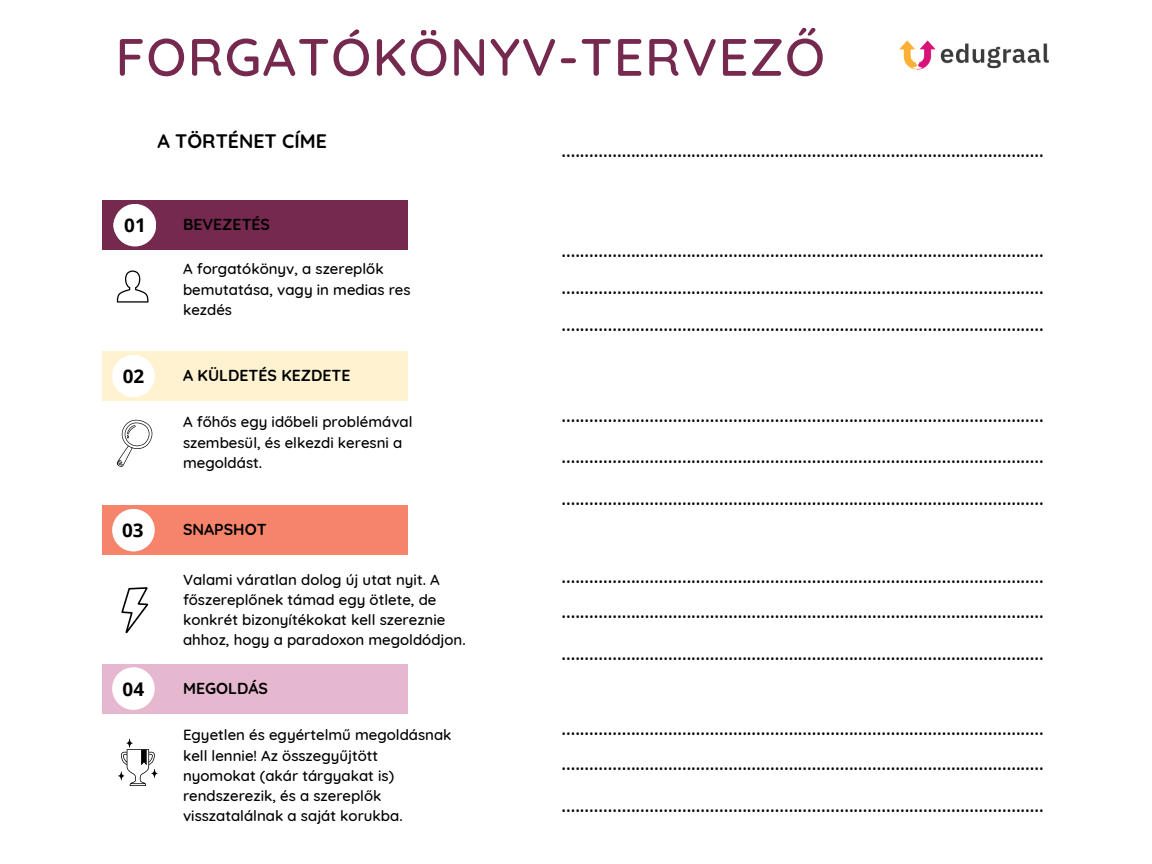
<style>
.page{position:relative;width:1152px;height:864px;background:#fff}
.page>*{position:absolute;margin:0;border:0;box-sizing:border-box;transform-origin:0 0}
.t1{font:500 52.5px "Quicksand";letter-spacing:.025em;color:#76294f}
.t2{font:500 21px "Quicksand";color:#000}
.t3{font:700 19.5px "Quicksand";color:#000}
.t4{font:700 18.9px "Open Sans";color:#000}
.t5{font:700 15.9px "Quicksand";color:#000}
.t6{font:500 15px/20.2px "Quicksand";color:#000}
</style>
<div class="page">
<svg style="left:117px;top:420px;width:36px;height:47px"></svg>
<svg style="left:121px;top:587px;width:27px;height:46px"></svg>
<svg style="left:118px;top:739px;width:40px;height:47px"></svg>
<img style="left:899px;top:40px;width:150px;height:30px">
<div style="left:102px;top:200px;width:306px;height:50px;background:#76294f"></div>
<svg style="left:113px;top:210px;width:8px;height:31px"></svg>
<div style="left:114px;top:204px;width:42px;height:42px;background:#fff;border-radius:50%"></div>
<div style="left:102px;top:351px;width:306px;height:50px;background:#fef2d0"></div>
<div style="left:112px;top:355px;width:43px;height:42px;background:#fff;border-radius:50%"></div>
<div style="left:102px;top:505px;width:306px;height:50px;background:#f6846b"></div>
<div style="left:112px;top:509px;width:43px;height:42px;background:#fff;border-radius:50%"></div>
<div style="left:102px;top:664px;width:306px;height:50px;background:#e6b8cf"></div>
<div style="left:112px;top:667px;width:43px;height:43px;background:#fff;border-radius:50%"></div>
<svg style="left:117px;top:271px;width:31px;height:32px"></svg>
<p class="t1" style="left:115px;top:23px;width:711px">FORGATÓKÖNYV-TERVEZŐ</p>
<p class="t3" style="left:157px;top:129px;width:171px">A TÖRTÉNET CÍME</p>
<p class="t4" style="left:124px;top:212px;width:23px">01</p>
<p class="t5" style="left:183px;top:214px;width:89px">BEVEZETÉS</p>
<p class="t6" style="left:183px;top:259px;width:229px">A forgatókönyv, a szereplők bemutatása, vagy in medias res kezdés</p>
<p class="t4" style="left:123px;top:363px;width:23px">02</p>
<p class="t5" style="left:183px;top:365px;width:169px">A KÜLDETÉS KEZDETE</p>
<p class="t6" style="left:183px;top:412px;width:231px">A főhős egy időbeli problémával szembesül, és elkezdi keresni a megoldást.</p>
<p class="t4" style="left:122px;top:517px;width:23px">03</p>
<p class="t5" style="left:183px;top:519px;width:85px">SNAPSHOT</p>
<p class="t6" style="left:183px;top:569px;width:284px">Valami váratlan dolog új utat nyit. A főszereplőnek támad egy ötlete, de konkrét bizonyítékokat kell szereznie ahhoz, hogy a paradoxon megoldódjon.</p>
<p class="t5" style="left:183px;top:678px;width:86px">MEGOLDÁS</p>
<p class="t6" style="left:183px;top:725px;width:270px">Egyetlen és egyértelmű megoldásnak kell lennie! Az összegyűjtött nyomokat (akár tárgyakat is) rendszerezik, és a szereplők visszatalálnak a saját korukba.</p>
<p class="t4" style="left:123px;top:676px;width:23px">04</p>
<p class="t2" style="left:561px;top:136px;width:484px">........................................................................................................</p>
<p class="t2" style="left:561px;top:236px;width:484px">........................................................................................................</p>
<p class="t2" style="left:561px;top:273px;width:484px">........................................................................................................</p>
<p class="t2" style="left:561px;top:310px;width:484px">........................................................................................................</p>
<p class="t2" style="left:561px;top:401px;width:484px">........................................................................................................</p>
<p class="t2" style="left:561px;top:442px;width:484px">........................................................................................................</p>
<p class="t2" style="left:561px;top:484px;width:484px">........................................................................................................</p>
<p class="t2" style="left:561px;top:562px;width:484px">........................................................................................................</p>
<p class="t2" style="left:561px;top:597px;width:484px">........................................................................................................</p>
<p class="t2" style="left:561px;top:639px;width:484px">........................................................................................................</p>
<p class="t2" style="left:561px;top:714px;width:484px">........................................................................................................</p>
<p class="t2" style="left:561px;top:749px;width:484px">........................................................................................................</p>
<p class="t2" style="left:561px;top:791px;width:484px">........................................................................................................</p>
</div>
